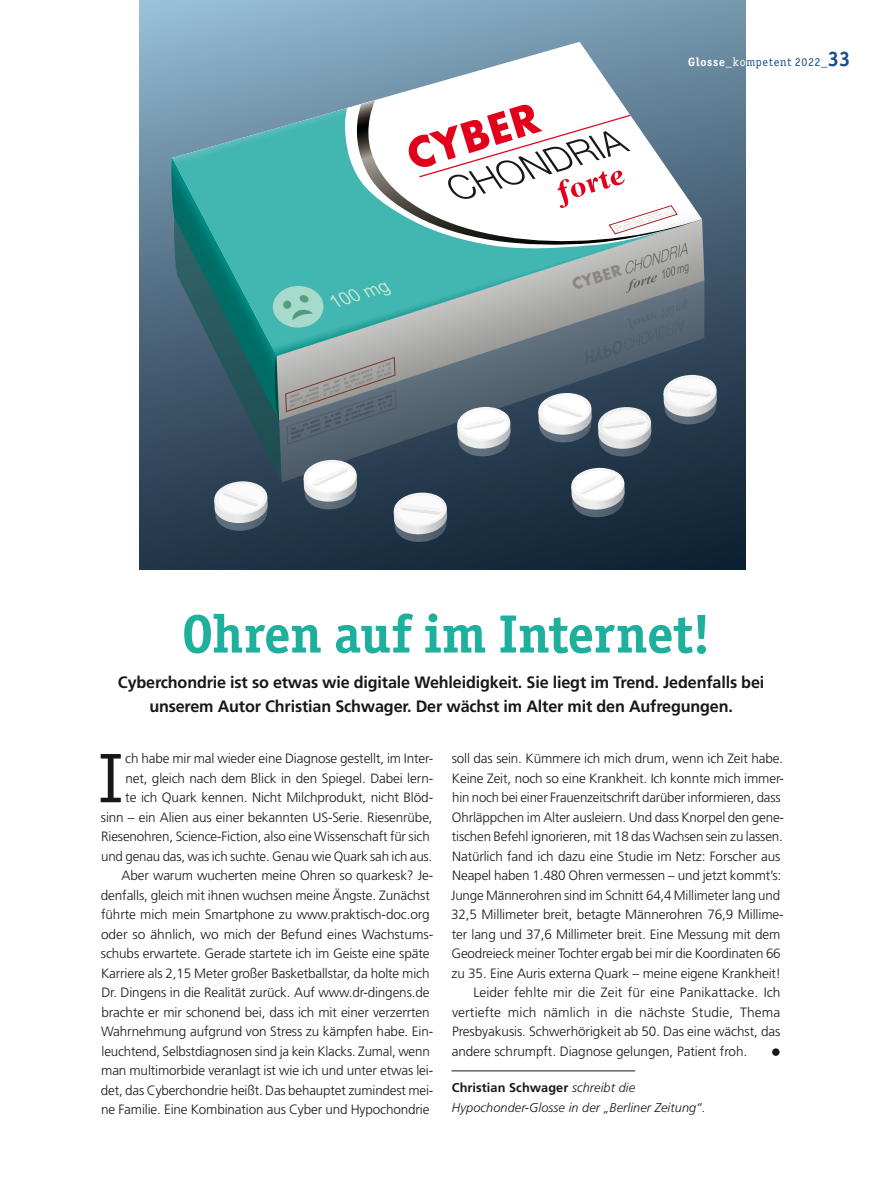
<style>
.page{position:relative;width:893px;height:1191px;background:#fff}
.page>*{position:absolute;margin:0;border:0;box-sizing:border-box;transform-origin:0 0}
.t1{font:70.35px "Officina Ser ITC Std";color:#1a171c}
.t2{font:700 54px "Officina Ser ITC Std";color:#1faf9d}
.t3{font:700 40.5px "Futura";color:#e2001a}
.t4{font:700 16.5px/24px "Frutiger LT Std";letter-spacing:-.01em;color:#1a171c;text-align:center}
.t5{font:700 15.3px "Futura";color:#8b8786}
.t6{font:300 13.5px/19.5px "Frutiger LT Std";letter-spacing:-.01em;color:#1a171c;text-align:right}
.t7{font:italic 300 12.75px/19.5px "Frutiger LT Std";letter-spacing:.005em;color:#1a171c}
.t8{font:12px "Officina Ser ITC Std";letter-spacing:.06em;color:#194c8a}
.s1{font-weight:700;color:#fff}
.s2{color:#fff}
.s3{font-weight:700;font-size:21px}
.s4{font-weight:700;font-style:normal}
</style>
<div class="page">
<svg style="left:139px;top:0;width:606px;height:570px;background:#537085"></svg>
<svg style="left:172px;top:42px;width:530px;height:66px"></svg>
<svg style="left:353px;top:100px;width:349px;height:15px"></svg>
<svg style="left:171px;top:115px;width:549px;height:427px"></svg>
<hr style="left:451px;top:1070px;width:184px;height:1px;background:#1a171c">
<div style="left:772px;top:1048px;width:8px;height:7px;background:#1a171c;border-radius:50%"></div>
<h3 class="t3" style="left:399px;top:128px;width:138px;rotate:-17deg">CYBER</h3>
<p class="t5" style="left:569px;top:274px;width:53px;rotate:-17deg">CYBER</p>
<p class="t8" style="left:688px;top:55px;width:164px"><span class="s1">Glosse</span><span class="s2">_ko</span>mpetent 2022_<span class="s3">33</span></p>
<h2 class="t2" style="left:182px;top:601px;width:530px">Ohren auf im Internet!</h2>
<p class="t4" style="left:118px;top:670px;width:648px">Cyberchondrie ist so etwas wie digitale Wehleidigkeit. Sie liegt im Trend. Jedenfalls bei unserem Autor Christian Schwager. Der wächst im Alter mit den Aufregungen.</p>
<p class="t6" style="left:101px;top:749px;width:334px">ch habe mir mal wieder eine Diagnose gestellt, im Inter&shy;net, gleich nach dem Blick in den Spiegel. Dabei lern-<br>te ich Quark kennen. Nicht Milchprodukt, nicht Blöd&shy;sinn – ein Alien aus einer bekannten US-Serie. Riesenrübe, Riesenohren, Science-Fiction, also eine Wissenschaft für sich und genau das, was ich suchte. Genau wie Quark sah ich aus.<br>Aber warum wucherten meine Ohren so quarkesk? Je&shy;denfalls, gleich mit ihnen wuchsen meine Ängste. Zunächst führte mich mein Smartphone zu www.praktisch-doc.org oder so ähnlich, wo mich der Befund eines Wachstums&shy;schubs erwartete. Gerade startete ich im Geiste eine späte Karriere als 2,15 Meter großer Basketballstar, da holte mich Dr. Dingens in die Realität zurück. Auf www.dr-dingens.de brachte er mir schonend bei, dass ich mit einer verzerrten Wahrnehmung aufgrund von Stress zu kämpfen habe. Ein&shy;leuchtend, Selbstdiagnosen sind ja kein Klacks. Zumal, wenn man multimorbide veranlagt ist wie ich und unter etwas lei&shy;det, das Cyberchondrie heißt. Das behauptet zumindest mei&shy;ne Familie. Eine Kombination aus Cyber und Hypochondrie</p>
<p class="t6" style="left:452px;top:749px;width:333px">soll das sein. Kümmere ich mich drum, wenn ich Zeit habe.</p>
<h1 class="t1" style="left:98px;top:738px;width:26px">I</h1>
<p class="t6" style="left:452px;top:768px;width:334px">Keine Zeit, noch so eine Krankheit. Ich konnte mich immer-</p>
<p class="t6" style="left:452px;top:788px;width:330px">hin noch bei einer Frauenzeitschrift darüber informieren, dass</p>
<p class="t6" style="left:452px;top:807px;width:334px">Ohrläppchen im Alter ausleiern. Und dass Knorpel den gene-</p>
<p class="t6" style="left:452px;top:827px;width:332px">tischen Befehl ignorieren, mit 18 das Wachsen sein zu lassen.</p>
<p class="t6" style="left:452px;top:846px;width:330px">Natürlich fand ich dazu eine Studie im Netz: Forscher aus</p>
<p class="t6" style="left:452px;top:866px;width:331px">Neapel haben 1.480 Ohren vermessen – und jetzt kommt’s:</p>
<p class="t6" style="left:451px;top:885px;width:330px">Junge Männerohren sind im Schnitt 64,4 Millimeter lang und</p>
<p class="t6" style="left:451px;top:905px;width:334px">32,5 Millimeter breit, betagte Männerohren 76,9 Millime-</p>
<p class="t6" style="left:452px;top:924px;width:330px">ter lang und 37,6 Millimeter breit. Eine Messung mit dem</p>
<p class="t6" style="left:452px;top:944px;width:331px">Geodreieck meiner Tochter ergab bei mir die Koordinaten 66</p>
<p class="t6" style="left:452px;top:963px;width:331px">zu 35. Eine Auris externa Quark – meine eigene Krankheit!</p>
<p class="t6" style="left:473px;top:983px;width:309px">Leider fehlte mir die Zeit für eine Panikattacke. Ich</p>
<p class="t6" style="left:452px;top:1002px;width:330px">vertiefte mich nämlich in die nächste Studie, Thema</p>
<p class="t6" style="left:452px;top:1022px;width:330px">Presbyakusis. Schwerhörigkeit ab 50. Das eine wächst, das</p>
<p class="t6" style="left:452px;top:1041px;width:297px">andere schrumpft. Diagnose gelungen, Patient froh.</p>
<p class="t7" style="left:452px;top:1078px;width:255px"><span class="s4">Christian Schwager</span> schreibt die<br>Hypochonder-Glosse in der „Berliner Zeitung“.</p>
</div>
